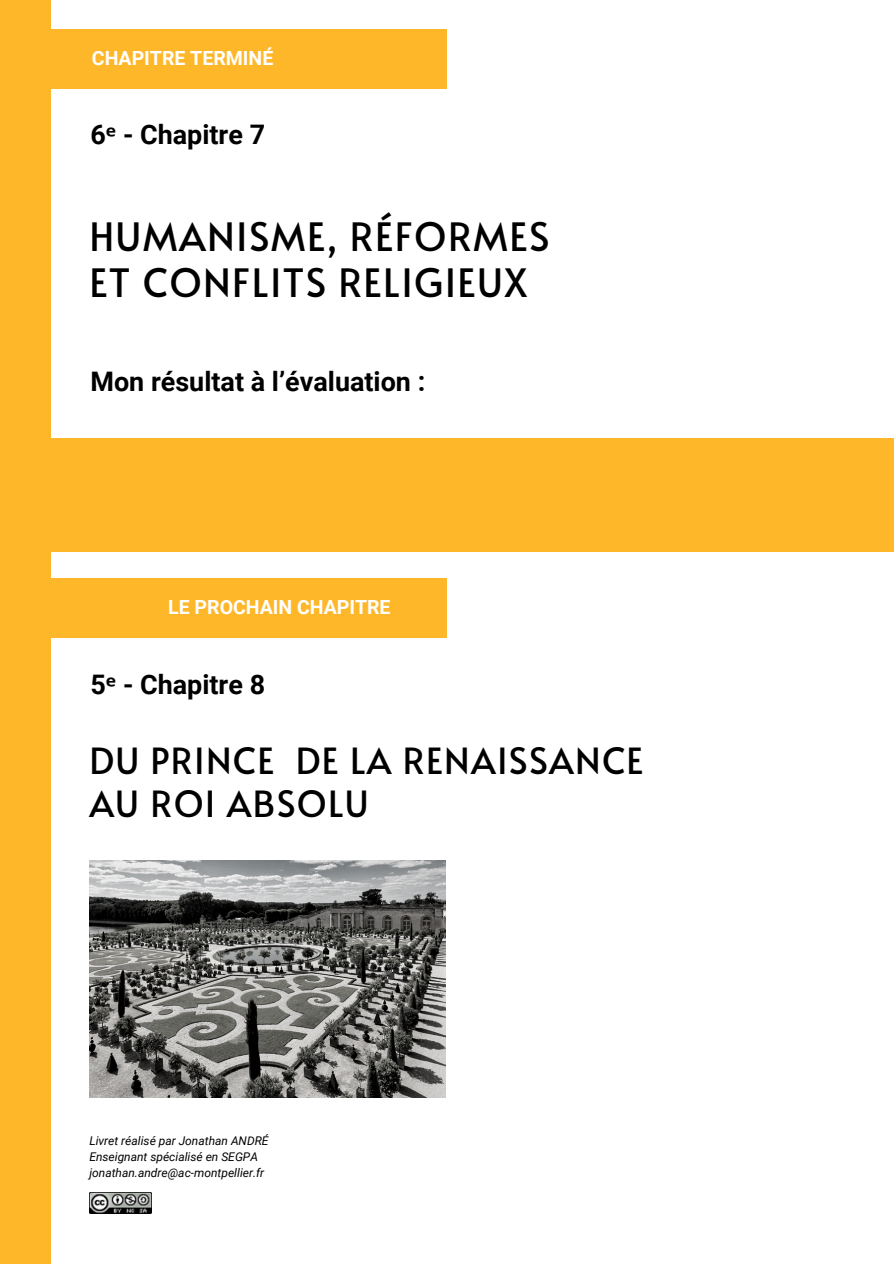
<style>
.page{position:relative;width:894px;height:1264px;background:#fff}
.page>*{position:absolute;margin:0;border:0;box-sizing:border-box;transform-origin:0 0}
.t1{font:39px/46.2px "Alata";letter-spacing:.035em;color:#000}
.t2{font:36px/42.8px "Alata";letter-spacing:.035em;color:#000}
.t3{font:700 26.85px "Roboto";color:#000}
.t4{font:700 19.5px "Roboto";color:#fff}
.t5{font:italic 12px "Roboto";color:#000}
.s1{font-family:"Noto Sans"}
</style>
<div class="page">
<div style="left:0;top:438px;width:893px;height:114px;background:#ffb72a"></div>
<div style="left:0;top:0;width:51px;height:1263px;background:#ffb72a"></div>
<img style="left:89px;top:1192px;width:62px;height:21px">
<div style="left:0;top:30px;width:446px;height:59px;background:#ffb72a"></div>
<div style="left:0;top:578px;width:446px;height:60px;background:#ffb72a"></div>
<img style="left:89px;top:860px;width:356px;height:237px">
<h3 class="t4" style="left:92px;top:46px;width:183px">CHAPITRE TERMINÉ</h3>
<h2 class="t3" style="left:90px;top:119px;width:176px">6<span class="s1">ᵉ</span> - Chapitre 7</h2>
<p class="t1" style="left:89px;top:212px;width:461px">HUMANISME, RÉFORMES<br>ET CONFLITS RELIGIEUX</p>
<h1 class="t3" style="left:90px;top:366px;width:336px">Mon résultat à l’évaluation :</h1>
<h2 class="t4" style="left:168px;top:595px;width:224px">LE PROCHAIN CHAPITRE</h2>
<p class="t3" style="left:90px;top:669px;width:176px">5<span class="s1">ᵉ</span> - Chapitre 8</p>
<p class="t2" style="left:89px;top:738px;width:555px">DU PRINCE DE LA RENAISSANCE<br>AU ROI ABSOLU</p>
<h3 class="t5" style="left:89px;top:1133px;width:181px">Livret réalisé par Jonathan ANDRÉ</h3>
<h2 class="t5" style="left:89px;top:1149px;width:170px">Enseignant spécialisé en SEGPA</h2>
<h1 class="t5" style="left:89px;top:1165px;width:176px">jonathan.andre@ac-montpellier.fr</h1>
</div>
